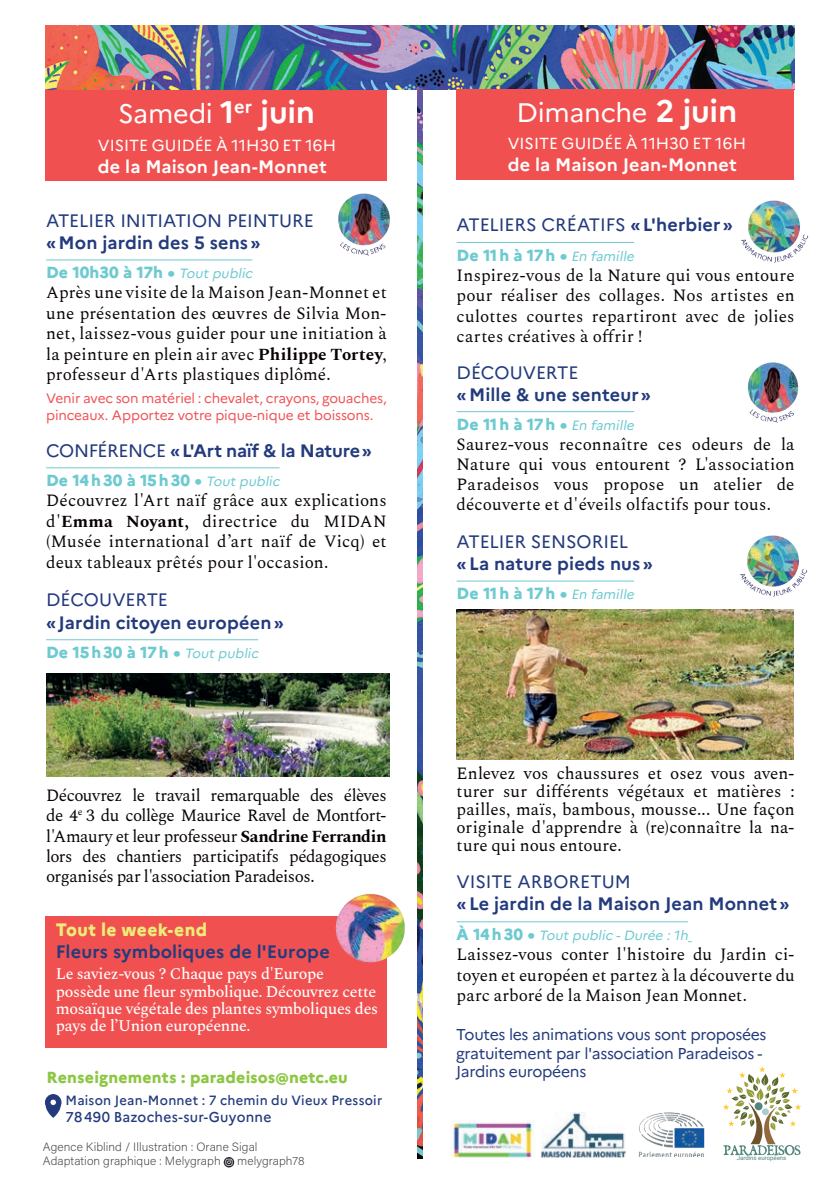
<style>
.page{position:relative;width:840px;height:1191px;background:#fff}
.page>*{position:absolute;margin:0;border:0;box-sizing:border-box;transform-origin:0 0}
.t1{font:26.8px "Marianne";letter-spacing:-.01em;color:#fff}
.t2{font:700 18px "Marianne";letter-spacing:.005em;color:#233b7d}
.t3{font:18px "Marianne";letter-spacing:-.005em;color:#233b7d}
.t4{font:700 18px "Marianne";letter-spacing:.005em;color:#fff}
.t5{font:800 18px "Marianne";letter-spacing:.02em;color:#edec78}
.t6{font:17px/20.4px "Spectral";letter-spacing:.005em;color:#080302;text-align:justify}
.t7{font:500 16px/17.4px "Spectral";letter-spacing:-.02em;color:#fff}
.t8{font:800 16px "Marianne";color:#6dcad0}
.t9{font:16px "Marianne";color:#fff}
.t10{font:800 16px "Marianne";letter-spacing:.01em;color:#8ec745}
.t11{font:15.8px/18.8px "Marianne";letter-spacing:-.02em;color:#233b7d}
.t12{font:500 14.2px "Marianne";letter-spacing:.015em;color:#233b7d}
.t13{font:13.6px/17px "Marianne";letter-spacing:-.01em;color:#f05355}
.t14{font:500 13.4px "Marianne";letter-spacing:.015em;color:#233b7d}
.t15{font:italic 13.4px "Marianne";color:#6dcad0}
.t16{font:12px/14px "Acumin Variable Concept";letter-spacing:.005em;color:#3e3e3f}
.t17{font:6.2px "Roboto";color:#52867a}
.s1{font-weight:700;font-size:31.2px}
.s2{font-weight:400;font-style:italic;font-size:13.4px}
.s3{font-weight:700}
.s4{font-weight:400}
.s5{font-weight:800;font-style:normal;font-size:16px}
</style>
<div class="page">
<svg style="left:223px;top:1157px;width:11px;height:10px"></svg>
<svg style="left:225px;top:1158px;width:7px;height:7px"></svg>
<img style="left:456px;top:609px;width:337px;height:151px">
<img style="left:541px;top:1112px;width:84px;height:45px">
<img style="left:624px;top:1112px;width:81px;height:44px">
<svg style="left:723px;top:1066px;width:77px;height:89px"></svg>
<img style="left:45px;top:26px;width:749px;height:63px">
<hr style="left:46px;top:259px;width:206px;height:1px;background:#6dcad0">
<hr style="left:46px;top:467px;width:233px;height:1px;background:#6dcad0">
<hr style="left:46px;top:639px;width:212px;height:1px;background:#6dcad0">
<hr style="left:456px;top:242px;width:177px;height:1px;background:#6dcad0">
<hr style="left:456px;top:411px;width:177px;height:1px;background:#6dcad0">
<hr style="left:456px;top:581px;width:177px;height:1px;background:#6dcad0">
<hr style="left:456px;top:921px;width:231px;height:1px;background:#6dcad0">
<img style="left:417px;top:89px;width:5px;height:1069px">
<div style="left:45px;top:916px;width:342px;height:131px;background:#f05150"></div>
<img style="left:740px;top:200px;width:67px;height:63px">
<img style="left:739px;top:535px;width:68px;height:62px">
<img style="left:747px;top:362px;width:52px;height:61px">
<img style="left:335px;top:893px;width:70px;height:70px">
<img style="left:450px;top:1120px;width:84px;height:38px">
<div style="left:45px;top:90px;width:342px;height:91px;background:#f05150"></div>
<img style="left:47px;top:673px;width:342px;height:103px">
<div style="left:456px;top:89px;width:337px;height:90px;background:#f05150"></div>
<img style="left:338px;top:193px;width:52px;height:63px">
<svg style="left:45px;top:1094px;width:17px;height:24px"></svg>
<h1 class="t1" style="left:118px;top:97px;width:198px">Samedi <span class="s1">1</span><sup>er</sup> <span class="s1">juin</span></h1>
<h1 class="t1" style="left:516px;top:96px;width:222px">Dimanche <span class="s1">2 juin</span></h1>
<p class="t9" style="left:98px;top:136px;width:240px">VISITE GUIDÉE À 11H30 ET 16H</p>
<p class="t4" style="left:98px;top:155px;width:230px">de la Maison Jean-Monnet</p>
<p class="t3" style="left:46px;top:210px;width:269px">ATELIER INITIATION PEINTURE</p>
<p class="t2" style="left:46px;top:231px;width:216px">«Mon jardin des 5 sens»</p>
<p class="t8" style="left:46px;top:262px;width:210px">De 10h30 à 17h • <span class="s2">Tout public</span></p>
<p class="t6" style="left:46px;top:283px;width:342px">Après une visite de la Maison Jean-Monnet et une présentation des œuvres de Silvia Mon&shy;net, laissez-vous guider pour une initiation à la peinture en plein air avec <span class="s3">Philippe Tortey</span>, professeur d'Arts plastiques diplômé.</p>
<p class="t13" style="left:46px;top:389px;width:342px">Venir avec son matériel : chevalet, crayons, gouaches, pinceaux. Apportez votre pique-nique et boissons.</p>
<p class="t2" style="left:46px;top:439px;width:327px"><span class="s4">CONFÉRENCE</span> «L'Art naïf &amp; la Nature»</p>
<p class="t8" style="left:46px;top:470px;width:238px">De 14h30 à 15h30 • <span class="s2">Tout public</span></p>
<p class="t6" style="left:46px;top:491px;width:342px">Découvrez l'Art naïf grâce aux explications d'<span class="s3">Emma Noyant,</span> directrice du MIDAN (Musée international d’art naïf de Vicq) et deux tableaux prêtés pour l'occasion.</p>
<p class="t3" style="left:46px;top:589px;width:123px">DÉCOUVERTE</p>
<p class="t2" style="left:46px;top:611px;width:239px">«Jardin citoyen européen»</p>
<p class="t8" style="left:46px;top:642px;width:216px">De 15 h 30 à 17 h • <span class="s2">Tout public</span></p>
<p class="t6" style="left:46px;top:785px;width:342px">Découvrez le travail remarquable des élèves de 4<sup>e</sup> 3 du collège Maurice Ravel de Montfort&shy;l'Amaury et leur professeur <span class="s3">Sandrine Ferrandin </span>lors des chantiers participatifs pédagogiques organisés par l'association Paradeisos.</p>
<p class="t5" style="left:56px;top:919px;width:153px">Tout le week-end</p>
<p class="t2" style="left:56px;top:940px;width:275px">Fleurs symboliques de l'Europe</p>
<p class="t7" style="left:56px;top:965px;width:323px">Le saviez-vous ? Chaque pays d'Europe possède une fleur symbolique. Découvrez cette mosaïque végétale des plantes symboliques des pays de l’Union européenne.</p>
<p class="t9" style="left:507px;top:133px;width:240px">VISITE GUIDÉE À 11H30 ET 16H</p>
<p class="t4" style="left:507px;top:153px;width:230px">de la Maison Jean-Monnet</p>
<p class="t3" style="left:456px;top:214px;width:277px">ATELIERS CRÉATIFS <span class="s3">«L'herbier»</span></p>
<p class="t8" style="left:456px;top:245px;width:182px">De 11 h à 17 h • <span class="s2">En famille</span></p>
<p class="t6" style="left:456px;top:265px;width:339px">Inspirez-vous de la Nature qui vous entoure pour réaliser des collages. Nos artistes en culottes courtes repartiront avec de jolies cartes créatives à offrir !</p>
<p class="t3" style="left:456px;top:361px;width:123px">DÉCOUVERTE</p>
<p class="t2" style="left:456px;top:383px;width:196px">«Mille &amp; une senteur»</p>
<p class="t8" style="left:456px;top:414px;width:182px">De 11 h à 17 h • <span class="s2">En famille</span></p>
<p class="t6" style="left:456px;top:434px;width:339px">Saurez-vous reconnaître ces odeurs de la Nature qui vous entourent ? L'association Paradeisos vous propose un atelier de découverte et d'éveils olfactifs pour tous.</p>
<p class="t3" style="left:456px;top:531px;width:173px">ATELIER SENSORIEL</p>
<p class="t2" style="left:456px;top:552px;width:197px">«La nature pieds nus»</p>
<p class="t8" style="left:456px;top:584px;width:182px">De 11 h à 17 h • <span class="s2">En famille</span></p>
<p class="t6" style="left:456px;top:765px;width:339px;line-height:18px">Enlevez vos chaussures et osez vous aven&shy;turer sur différents végétaux et matières : pailles, maïs, bambous, mousse... Une façon originale d'apprendre à (re)connaître la na&shy;ture qui nous entoure.</p>
<p class="t3" style="left:456px;top:870px;width:176px">VISITE ARBORETUM</p>
<p class="t2" style="left:456px;top:892px;width:334px">«Le jardin de la Maison Jean Monnet»</p>
<p class="t15" style="left:456px;top:927px;width:236px"><span class="s5">À 1 4 h 3 0 •</span> Tout public -Durée :1h</p>
<p class="t6" style="left:456px;top:945px;width:339px">Laissez-vous conter l'histoire du Jardin ci&shy;toyen et européen et partez à la découverte du parc arboré de la Maison Jean Monnet.</p>
<p class="t11" style="left:456px;top:1024px;width:311px">Toutes les animations vous sont proposées gratuitement par l'association Paradeisos -</p>
<p class="t10" style="left:47px;top:1067px;width:302px">Renseignements : paradeisos@netc.eu</p>
<p class="t11" style="left:456px;top:1062px;width:131px">Jardins européens</p>
<p class="t14" style="left:66px;top:1089px;width:318px">Maison Jean-Monnet : 7 chemin du Vieux Pressoir</p>
<p class="t12" style="left:66px;top:1106px;width:207px">78 490 Bazoches-sur-Guyonne</p>
<p class="t16" style="left:43px;top:1139px;width:216px">Agence Kiblind / Illustration : Orane Sigal<br>Adaptation graphique : Melygraph</p>
<p class="t16" style="left:237px;top:1153px;width:69px">melygraph78</p>
<p class="t17" style="left:736px;top:1153px;width:51px">Jardins européens</p>
</div>
